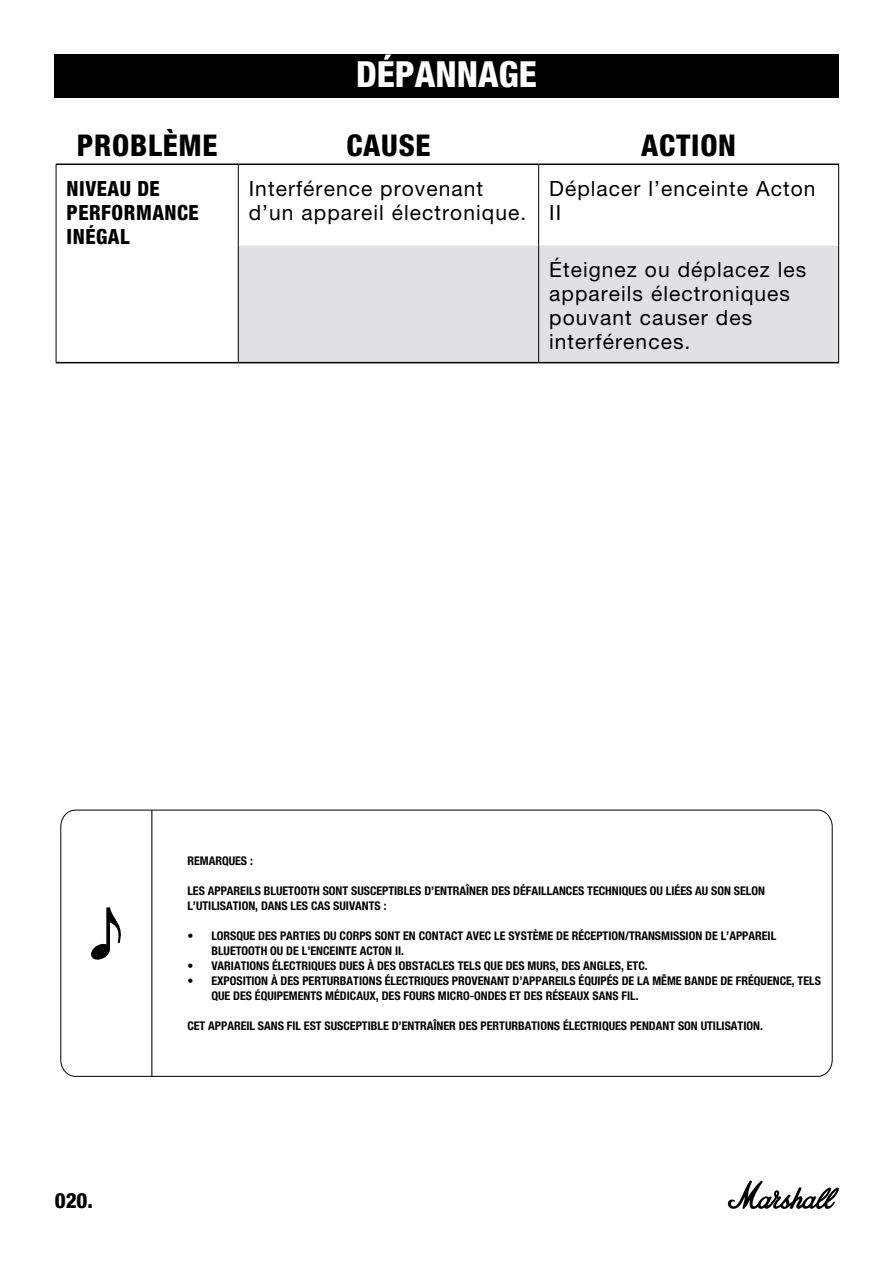
<style>
.page{position:relative;width:893px;height:1263px;background:#fff}
.page>*{position:absolute;margin:0;border:0;box-sizing:border-box;transform-origin:0 0}
.t1{font:800 condensed 36px "Helvetica Neue LT Pro";color:#fff}
.t2{font:800 condensed 30px "Helvetica Neue LT Pro";letter-spacing:.025em;color:#000}
.t3{font:21px/24px "Helvetica Neue LT Pro";letter-spacing:.05em;color:#000}
.t4{font:800 condensed 21px/24px "Helvetica Neue LT Pro";letter-spacing:.025em;color:#000}
.t5{font:800 condensed 21px "Helvetica Neue LT Std";color:#000}
.t6{font:700 condensed 12px/15px "Helvetica Neue LT Std";color:#000}
</style>
<div class="page">
<svg style="left:727px;top:1180px;width:112px;height:29px"></svg>
<div style="left:54px;top:54px;width:785px;height:44px;background:#000"></div>
<div style="left:239px;top:246px;width:599px;height:116px;background:#e0e1e2"></div>
<hr style="left:56px;top:362px;width:182px;height:1px;background:#000">
<hr style="left:56px;top:164px;width:182px;height:1px;background:#000">
<hr style="left:238px;top:164px;width:301px;height:1px;background:#000">
<hr style="left:539px;top:164px;width:300px;height:1px;background:#000">
<hr style="left:238px;top:362px;width:301px;height:1px;background:#000">
<hr style="left:539px;top:362px;width:300px;height:1px;background:#000">
<hr style="left:56px;top:165px;width:1px;height:81px;background:#000">
<hr style="left:56px;top:246px;width:1px;height:116px;background:#000">
<hr style="left:238px;top:165px;width:1px;height:81px;background:#000">
<hr style="left:538px;top:165px;width:1px;height:81px;background:#000">
<hr style="left:838px;top:165px;width:1px;height:81px;background:#000">
<hr style="left:238px;top:246px;width:1px;height:116px;background:#000">
<hr style="left:538px;top:246px;width:1px;height:116px;background:#000">
<hr style="left:838px;top:246px;width:1px;height:116px;background:#000">
<svg style="left:60px;top:809px;width:773px;height:268px"></svg>
<svg style="left:90px;top:907px;width:33px;height:54px"></svg>
<hr style="left:151px;top:810px;width:1px;height:267px;background:#000">
<h1 class="t1" style="left:356px;top:52px;width:182px">DÉPANNAGE</h1>
<h2 class="t2" style="left:77px;top:127px;width:142px">PROBLÈME</h2>
<h2 class="t2" style="left:346px;top:127px;width:86px">CAUSE</h2>
<h2 class="t2" style="left:641px;top:127px;width:96px">ACTION</h2>
<h3 class="t4" style="left:67px;top:176px;width:134px">NIVEAU DE<br>PERFORMANCE<br>INÉGAL</h3>
<h3 class="t3" style="left:249px;top:176px;width:279px">Interférence provenant d’un appareil électronique.</h3>
<h3 class="t3" style="left:549px;top:176px;width:268px">Déplacer l’enceinte Acton<br>II</h3>
<h3 class="t3" style="left:549px;top:257px;width:259px">Éteignez ou déplacez les appareils électroniques pouvant causer des interférences.</h3>
<h3 class="t5" style="left:55px;top:1187px;width:40px">020.</h3>
<p class="t6" style="left:187px;top:853px;width:67px">REMARQUES :</p>
<p class="t6" style="left:187px;top:883px;width:579px">LES APPAREILS BLUETOOTH SONT SUSCEPTIBLES D’ENTRAÎNER DES DÉFAILLANCES TECHNIQUES OU LIÉES AU SON SELON<br>L’UTILISATION, DANS LES CAS SUIVANTS :</p>
<p class="t6" style="left:211px;top:928px;width:566px;text-indent:-24px">• LORSQUE DES PARTIES DU CORPS SONT EN CONTACT AVEC LE SYSTÈME DE RÉCEPTION/TRANSMISSION DE L’APPAREIL<br>BLUETOOTH OU DE L’ENCEINTE ACTON II.</p>
<p class="t6" style="left:187px;top:958px;width:462px">• VARIATIONS ÉLECTRIQUES DUES À DES OBSTACLES TELS QUE DES MURS, DES ANGLES, ETC.</p>
<p class="t6" style="left:211px;top:973px;width:611px;text-indent:-24px">• EXPOSITION À DES PERTURBATIONS ÉLECTRIQUES PROVENANT D’APPAREILS ÉQUIPÉS DE LA MÊME BANDE DE FRÉQUENCE, TELS<br>QUE DES ÉQUIPEMENTS MÉDICAUX, DES FOURS MICRO-ONDES ET DES RÉSEAUX SANS FIL.</p>
<p class="t6" style="left:187px;top:1018px;width:577px">CET APPAREIL SANS FIL EST SUSCEPTIBLE D’ENTRAÎNER DES PERTURBATIONS ÉLECTRIQUES PENDANT SON UTILISATION.</p>
</div>
